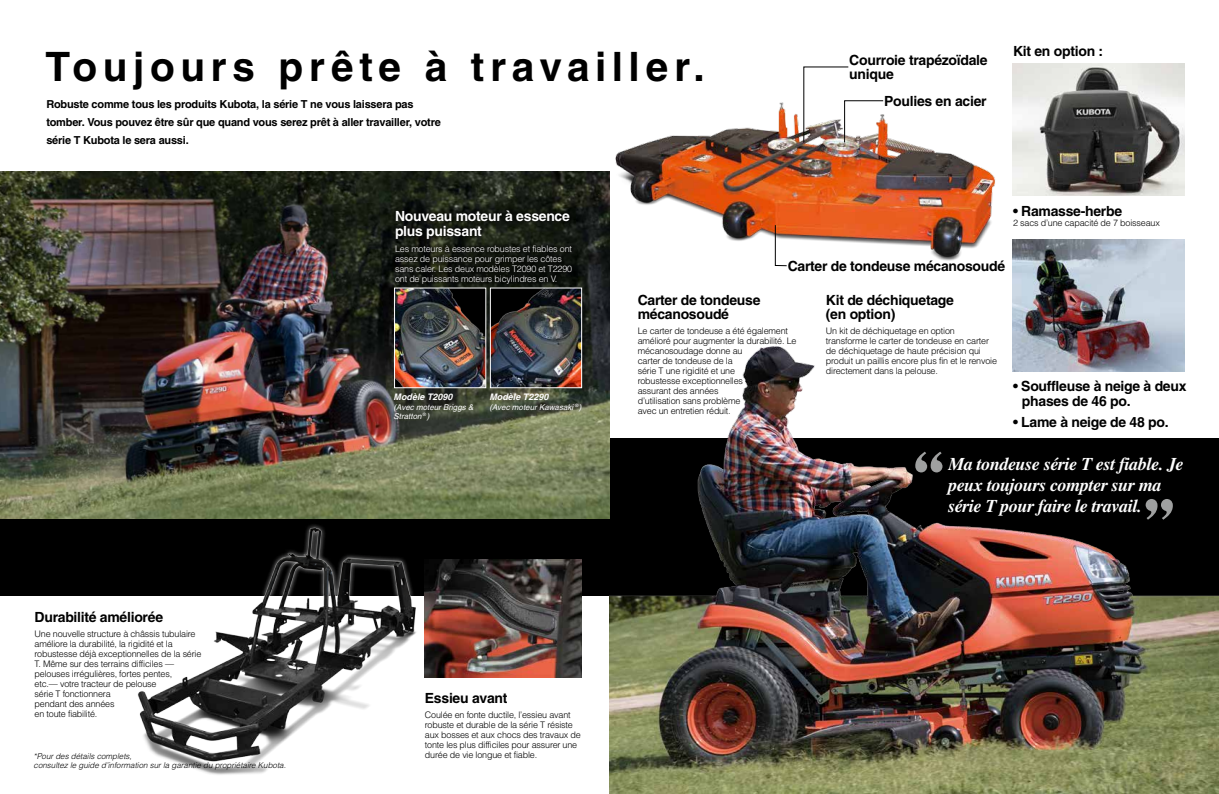
<style>
.page{position:relative;width:1219px;height:794px;background:#fff}
.page>*{position:absolute;margin:0;border:0;box-sizing:border-box;transform-origin:0 0}
.t1{font:800 72px "Ryumin";color:#9fa0a0}
.t2{font:700 40.5px "Helvetica";letter-spacing:.14em;color:#000}
.t3{font:italic 700 18px/21px "Times";letter-spacing:-.02em;color:#fff}
.t4{font:700 14px/14px "Helvetica";letter-spacing:-.02em;color:#000}
.t5{font:700 14px/15px "Helvetica";letter-spacing:-.02em;color:#fff}
.t6{font:700 11px/18px "Helvetica";letter-spacing:-.02em;color:#000}
.t7{font:300 9px/10px "Helvetica";letter-spacing:-.02em;color:#000}
.t8{font:300 9px/10px "Helvetica";letter-spacing:-.02em;color:#fff}
.t9{font:italic 700 9px "Helvetica";color:#fff}
.t10{font:italic 300 8px/9px "Helvetica";color:#000}
.t11{font:italic 8px/9.5px "Helvetica";color:#fff}
</style>
<div class="page">
<div style="left:0;top:438px;width:1219px;height:157px;background:#000"></div>
<img style="left:0;top:171px;width:609px;height:348px">
<img style="left:615px;top:102px;width:380px;height:164px">
<img style="left:1012px;top:64px;width:173px;height:132px">
<img style="left:1012px;top:239px;width:173px;height:97px">
<svg style="left:803px;top:66px;width:81px;height:77px"></svg>
<div style="left:389px;top:204px;width:189px;height:85px;background:#000;opacity:.75"></div>
<img style="left:425px;top:560px;width:156px;height:117px">
<svg style="left:775px;top:225px;width:12px;height:41px"></svg>
<img style="left:262px;top:524px;width:151px;height:71px">
<img style="left:124px;top:595px;width:301px;height:180px">
<img style="left:609px;top:336px;width:610px;height:458px">
<img style="left:396px;top:289px;width:88px;height:97px">
<div style="left:394px;top:287px;width:92px;height:101px;border:1px solid #fff"></div>
<img style="left:492px;top:289px;width:88px;height:97px">
<div style="left:490px;top:287px;width:92px;height:101px;border:1px solid #fff"></div>
<h2 class="t2" style="left:45px;top:42px;width:661px">Toujours prête à travailler.</h2>
<p class="t6" style="left:46px;top:95px;width:396px">Robuste comme tous les produits Kubota, la série T ne vous laissera pas tomber. Vous pouvez être sûr que quand vous serez prêt à aller travailler, votre série T Kubota le sera aussi.</p>
<h3 class="t4" style="left:849px;top:52px;width:140px">Courroie trapézoïdale unique</h3>
<h3 class="t4" style="left:884px;top:93px;width:104px">Poulies en acier</h3>
<h3 class="t4" style="left:1013px;top:43px;width:92px">Kit en option :</h3>
<h3 class="t5" style="left:395px;top:208px;width:176px">Nouveau moteur à essence plus puissant</h3>
<p class="t8" style="left:395px;top:243px;width:179px">Les moteurs à essence robustes et fiables ont assez de puissance pour grimper les côtes sans caler. Les deux modèles T2090 et T2290 ont de puissants moteurs bicylindres en V.</p>
<p class="t9" style="left:394px;top:392px;width:61px">Modèle T2090</p>
<p class="t11" style="left:394px;top:402px;width:81px">(Avec moteur Briggs &amp;<br>Stratton <sup>®</sup> )</p>
<p class="t9" style="left:489px;top:392px;width:61px">Modèle T2290</p>
<p class="t11" style="left:489px;top:402px;width:94px">(Avec moteur Kawasaki <sup>®</sup>)</p>
<h3 class="t4" style="left:1013px;top:203px;width:111px">• Ramasse-herbe</h3>
<p class="t7" style="left:1013px;top:218px;width:148px">2 sacs d’une capacité de 7 boisseaux</p>
<h3 class="t4" style="left:788px;top:258px;width:219px">Carter de tondeuse mécanosoudé</h3>
<h3 class="t4" style="left:638px;top:293px;width:124px">Carter de tondeuse mécanosoudé</h3>
<p class="t7" style="left:638px;top:325px;width:160px">Le carter de tondeuse a été également amélioré pour augmenter la durabilité. Le mécanosoudage donne au<br>carter de tondeuse de la<br>série T une rigidité et une<br>robustesse exceptionnelles<br>assurant des années<br>d’utilisation sans problème<br>avec un entretien réduit.</p>
<h3 class="t4" style="left:826px;top:293px;width:129px">Kit de déchiquetage (en option)</h3>
<p class="t7" style="left:826px;top:325px;width:173px">Un kit de déchiquetage en option transforme le carter de tondeuse en carter de déchiquetage de haute précision qui produit un paillis encore plus fin et le renvoie directement dans la pelouse.</p>
<h3 class="t4" style="left:1022px;top:378px;width:166px;line-height:15px;text-indent:-9px">• Souffleuse à neige à deux phases de 46 po.</h3>
<h3 class="t4" style="left:1013px;top:415px;width:157px">• Lame à neige de 48 po.</h3>
<h1 class="t1" style="left:876px;top:438px;width:73px">“</h1>
<h3 class="t3" style="left:948px;top:453px;width:237px">Ma tondeuse série T est fiable. Je peux toujours compter sur ma</h3>
<h3 class="t4" style="left:35px;top:609px;width:130px">Durabilité améliorée</h3>
<p class="t7" style="left:35px;top:628px;width:168px">Une nouvelle structure à châssis tubulaire améliore la durabilité, la rigidité et la robustesse déjà exceptionnelles de la série T. Même sur des terrains difficiles — pelouses irrégulières, fortes pentes,<br>etc.— votre tracteur de pelouse<br>série T fonctionnera<br>pendant des années<br>en toute fiabilité.</p>
<p class="t10" style="left:34px;top:751px;width:254px">*Pour des détails complets,<br>consultez le guide d’information sur la garantie du propriétaire Kubota.</p>
<h3 class="t4" style="left:425px;top:691px;width:84px">Essieu avant</h3>
<p class="t7" style="left:425px;top:709px;width:157px">Coulée en fonte ductile, l’essieu avant robuste et durable de la série T résiste aux bosses et aux chocs des travaux de tonte les plus difficiles pour assurer une durée de vie longue et fiable.</p>
<h3 class="t3" style="left:948px;top:495px;width:195px">série T pour faire le travail.</h3>
<h1 class="t1" style="left:1143px;top:485px;width:73px">”</h1>
</div>
